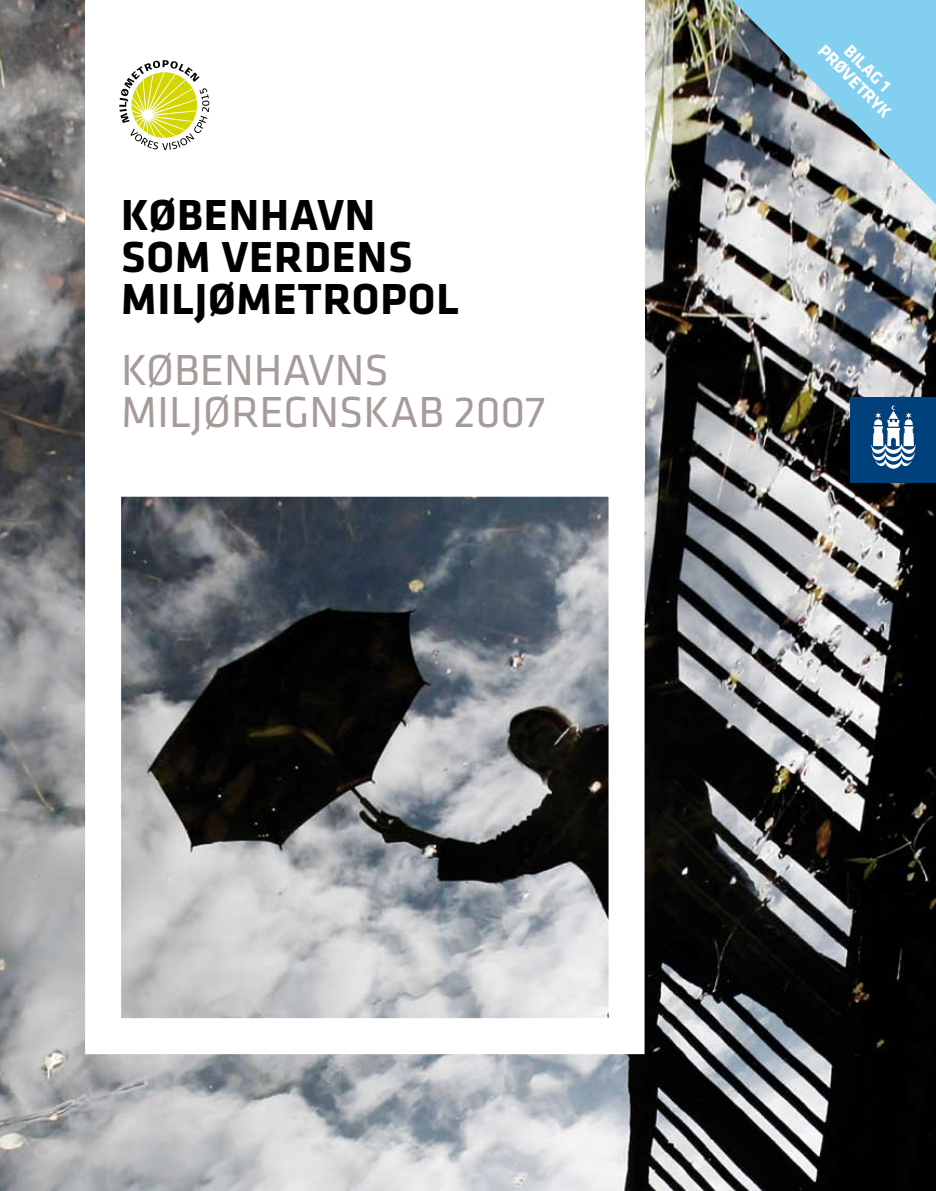
<style>
.page{position:relative;width:936px;height:1191px;background:#fff}
.page>*{position:absolute;margin:0;border:0;box-sizing:border-box;transform-origin:0 0}
.t1{font:700 45px/42.3px "Klavika";letter-spacing:.02em;color:#000}
.t2{font:45px/42.3px "Klavika";color:#a59b98}
.t3{font:700 18px "Klavika";color:#fff}
</style>
<div class="page">
<img style="left:0;top:0;width:935px;height:1191px">
<div style="left:85px;top:0;width:559px;height:482px;background:#fff"></div>
<div style="left:850px;top:397px;width:85px;height:85px;background:#00407b"></div>
<svg style="left:871px;top:405px;width:44px;height:63px"></svg>
<svg style="left:119px;top:60px;width:90px;height:90px"></svg>
<svg style="left:719px;top:0;width:216px;height:204px;background:#84a9b9"></svg>
<p class="t1" style="left:121px;top:194px;width:339px">KØBENHAVN<br>SOM VERDENS<br>MILJØMETROPOL</p>
<p class="t2" style="left:121px;top:349px;width:425px">KØBENHAVNS<br>MILJØREGNSKAB 2007</p>
<p class="t3" style="left:828px;top:41px;width:96px;rotate:45deg">PRØVETRYK</p>
<p class="t3" style="left:853px;top:41px;width:59px;rotate:45deg">BILAG 1</p>
</div>
